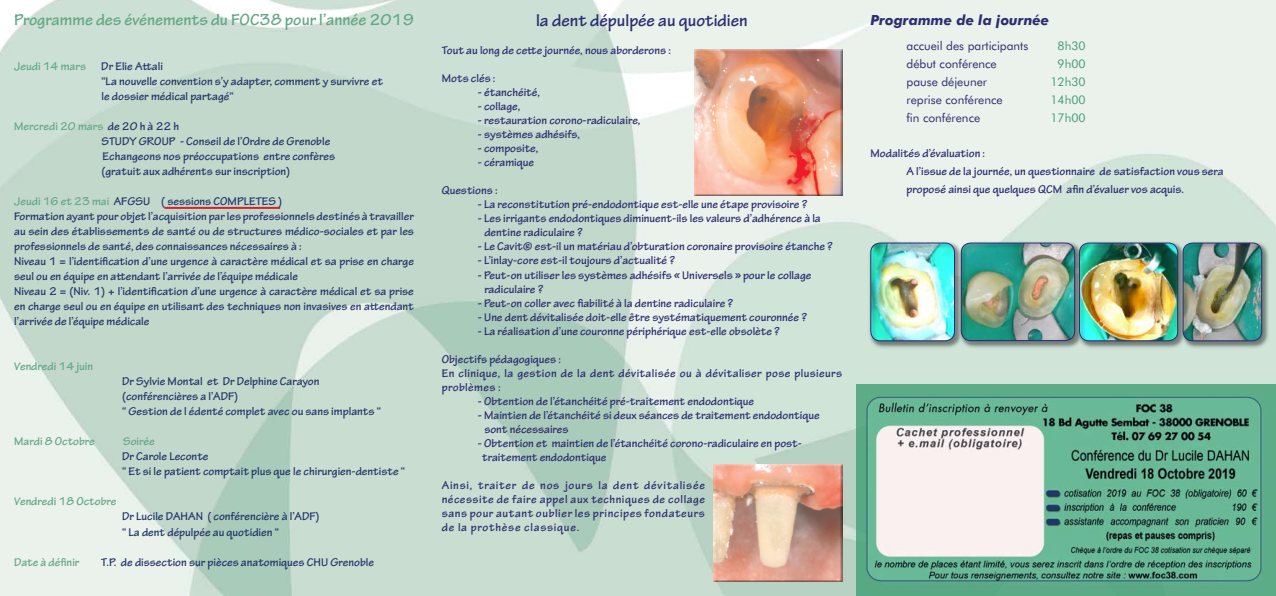
<style>
.page{position:relative;width:1276px;height:596px;background:#fff}
.page>*{position:absolute;margin:0;border:0;box-sizing:border-box;transform-origin:0 0}
.t1{font:700 18px "Tekton Pro";color:#2d2e71}
.t2{font:700 17px "Tekton Pro";color:#65a886}
.t3{font:italic 700 14px "Futura BT";color:#2d2e71}
.t4{font:700 12px/14px "Tekton Pro";color:#2d2e71}
.t5{font:700 12px/15px "Tekton Pro";color:#24366a}
.t6{font:700 12px/14px "Tekton Pro";letter-spacing:.03em;color:#2d2e71}
.t7{font:12px "Futura BT";color:#2d2e71}
.t8{font:700 12px "Tekton Pro";color:#65a886}
.t9{font:700 12px "Tekton Pro";color:#66a886}
.t10{font:12px "Futura BT";color:#429f7a}
.s1{color:#66a886}
.s2{color:#65a886}
</style>
<div class="page">
<img style="left:0;top:0;width:1276px;height:595px">
<img style="left:856px;top:384px;width:420px;height:211px">
<hr style="left:164px;top:207px;width:116px;height:2px;background:#d2232a">
<div style="left:694px;top:48px;width:148px;height:148px;background:#000;opacity:.5"></div>
<div style="left:958px;top:240px;width:130px;height:113px;background:#000;opacity:.5"></div>
<div style="left:960px;top:242px;width:124px;height:108px;background:#000;opacity:.5"></div>
<div style="left:961px;top:242px;width:114px;height:99px;border:1px solid #2d2976;border-radius:9px"></div>
<div style="left:1076px;top:240px;width:114px;height:113px;background:#000;opacity:.5"></div>
<div style="left:1079px;top:242px;width:109px;height:109px;background:#000;opacity:.5"></div>
<div style="left:1079px;top:242px;width:99px;height:99px;border:1px solid #2d2976;border-radius:9px"></div>
<div style="left:867px;top:240px;width:100px;height:113px;background:#000;opacity:.5"></div>
<div style="left:870px;top:242px;width:95px;height:109px;background:#000;opacity:.5"></div>
<div style="left:870px;top:242px;width:85px;height:99px;border:1px solid #2d2976;border-radius:9px"></div>
<div style="left:713px;top:463px;width:129px;height:118px;background:#000;opacity:.5"></div>
<div style="left:1180px;top:240px;width:94px;height:113px;background:#000;opacity:.5"></div>
<div style="left:1182px;top:242px;width:90px;height:109px;background:#000;opacity:.5"></div>
<div style="left:1182px;top:242px;width:80px;height:99px;border:1px solid #2d2976;border-radius:9px"></div>
<h2 class="t2" style="left:14px;top:10px;width:401px">Programme des événements du FOC38 pour l’année 2019</h2>
<p class="t8" style="left:14px;top:59px;width:73px">Jeudi 14 mars</p>
<p class="t5" style="left:101px;top:59px;width:283px">Dr Elie Attali<br>“La nouvelle convention s’y adapter, comment y survivre et le dossier médical partagé“</p>
<p class="t5" style="left:101px;top:119px;width:235px;text-indent:-87px"><span class="s1">Mercredi 20 mars</span> de 20 h à 22 h<br>STUDY GROUP - Conseil de l’Ordre de Grenoble Echangeons nos préoccupations entre confères (gratuit aux adhérents sur inscription)</p>
<p class="t5" style="left:14px;top:194px;width:401px"><span class="s2">Jeudi 16 et 23 mai</span> AFGSU ( sessions COMPLETES )<br>Formation ayant pour objet l’acquisition par les professionnels destinés à travailler au sein des établissements de santé ou de structures médico-sociales et par les professionnels de santé, des connaissances nécessaires à :<br>Niveau 1 = l’identification d’une urgence à caractère médical et sa prise en charge seul ou en équipe en attendant l’arrivée de l’équipe médicale<br>Niveau 2 = (Niv. 1) + l’identification d’une urgence à caractère médical et sa prise en charge seul ou en équipe en utilisant des techniques non invasives en attendant l’arrivée de l’équipe médicale</p>
<p class="t8" style="left:14px;top:359px;width:80px">Vendredi 14 juin</p>
<p class="t5" style="left:122px;top:374px;width:260px">Dr Sylvie Montal et Dr Delphine Carayon (conférencières a l’ADF)<br>“ Gestion de l édenté complet avec ou sans implants “</p>
<p class="t8" style="left:14px;top:434px;width:82px">Mardi 8 Octobre</p>
<p class="t8" style="left:123px;top:434px;width:33px">Soirée</p>
<p class="t5" style="left:122px;top:449px;width:284px">Dr Carole Leconte<br>“ Et si le patient comptait plus que le chirurgien-dentiste “</p>
<p class="t9" style="left:14px;top:494px;width:104px">Vendredi 18 Octobre</p>
<p class="t5" style="left:122px;top:509px;width:199px">Dr Lucile DAHAN ( conférencière à l’ADF) “ La dent dépulpée au quotidien “</p>
<p class="t9" style="left:14px;top:554px;width:67px">Date à définir</p>
<p class="t5" style="left:101px;top:554px;width:274px">T.P. de dissection sur pièces anatomiques CHU Grenoble</p>
<h1 class="t1" style="left:536px;top:10px;width:213px">la dent dépulpée au quotidien</h1>
<p class="t4" style="left:442px;top:44px;width:231px">Tout au long de cette journée, nous aborderons :</p>
<p class="t4" style="left:442px;top:72px;width:55px">Mots clés :</p>
<p class="t4" style="left:478px;top:86px;width:64px">- étanchéité,</p>
<p class="t4" style="left:478px;top:100px;width:44px">- collage,</p>
<p class="t4" style="left:478px;top:114px;width:164px">- restauration corono-radiculaire,</p>
<p class="t4" style="left:478px;top:128px;width:104px">- systèmes adhésifs,</p>
<p class="t4" style="left:478px;top:142px;width:62px">- composite,</p>
<p class="t4" style="left:478px;top:156px;width:58px">- céramique</p>
<p class="t4" style="left:442px;top:184px;width:57px">Questions :</p>
<p class="t4" style="left:478px;top:198px;width:331px">- La reconstitution pré-endodontique est-elle une étape provisoire ?</p>
<p class="t4" style="left:484px;top:212px;width:338px;text-indent:-7px">- Les irrigants endodontiques diminuent-ils les valeurs d’adhérence à la dentine radiculaire ?</p>
<p class="t4" style="left:478px;top:240px;width:356px">- Le Cavit® est-il un matériau d’obturation coronaire provisoire étanche ?</p>
<p class="t4" style="left:478px;top:254px;width:199px">- L’inlay-core est-il toujours d’actualité ?</p>
<p class="t4" style="left:484px;top:268px;width:329px;text-indent:-7px">- Peut-on utiliser les systèmes adhésifs « Universels » pour le collage radiculaire ?</p>
<p class="t4" style="left:478px;top:296px;width:257px">- Peut-on coller avec fiabilité à la dentine radiculaire ?</p>
<p class="t4" style="left:478px;top:310px;width:331px">- Une dent dévitalisée doit-elle être systématiquement couronnée ?</p>
<p class="t4" style="left:478px;top:324px;width:303px">- La réalisation d’une couronne périphérique est-elle obsolète ?</p>
<p class="t6" style="left:442px;top:352px;width:402px">Objectifs pédagogiques :<br>En clinique, la gestion de la dent dévitalisée ou à dévitaliser pose plusieurs problèmes :</p>
<p class="t4" style="left:478px;top:394px;width:278px">- Obtention de l’étanchéité pré-traitement endodontique</p>
<p class="t4" style="left:484px;top:408px;width:337px;text-indent:-7px">- Maintien de l’étanchéité si deux séances de traitement endodontique sont nécessaires</p>
<p class="t4" style="left:482px;top:436px;width:321px;text-indent:-4px">- Obtention et maintien de l’étanchéité corono-radiculaire en post&shy;traitement endodontique</p>
<p class="t4" style="left:442px;top:478px;width:265px;text-align:justify">Ainsi, traiter de nos jours la dent dévitalisée nécessite de faire appel aux techniques de collage sans pour autant oublier les principes fondateurs de la prothèse classique.</p>
<p class="t3" style="left:870px;top:12px;width:180px">Programme de la journée</p>
<p class="t7" style="left:906px;top:38px;width:123px">accueil des participants</p>
<p class="t10" style="left:1057px;top:38px;width:29px">8h30</p>
<p class="t7" style="left:906px;top:56px;width:92px">début conférence</p>
<p class="t10" style="left:1057px;top:56px;width:29px">9h00</p>
<p class="t7" style="left:906px;top:74px;width:82px">pause déjeuner</p>
<p class="t10" style="left:1050px;top:74px;width:37px">12h30</p>
<p class="t7" style="left:906px;top:92px;width:98px">reprise conférence</p>
<p class="t10" style="left:1050px;top:92px;width:37px">14h00</p>
<p class="t7" style="left:906px;top:110px;width:75px">fin conférence</p>
<p class="t10" style="left:1050px;top:110px;width:37px">17h00</p>
<p class="t4" style="left:906px;top:144px;width:319px;line-height:18px;text-indent:-36px">Modalités d’évaluation :<br>A l’issue de la journée, un questionnaire de satisfaction vous sera proposé ainsi que quelques QCM afin d’évaluer vos acquis.</p>
</div>
